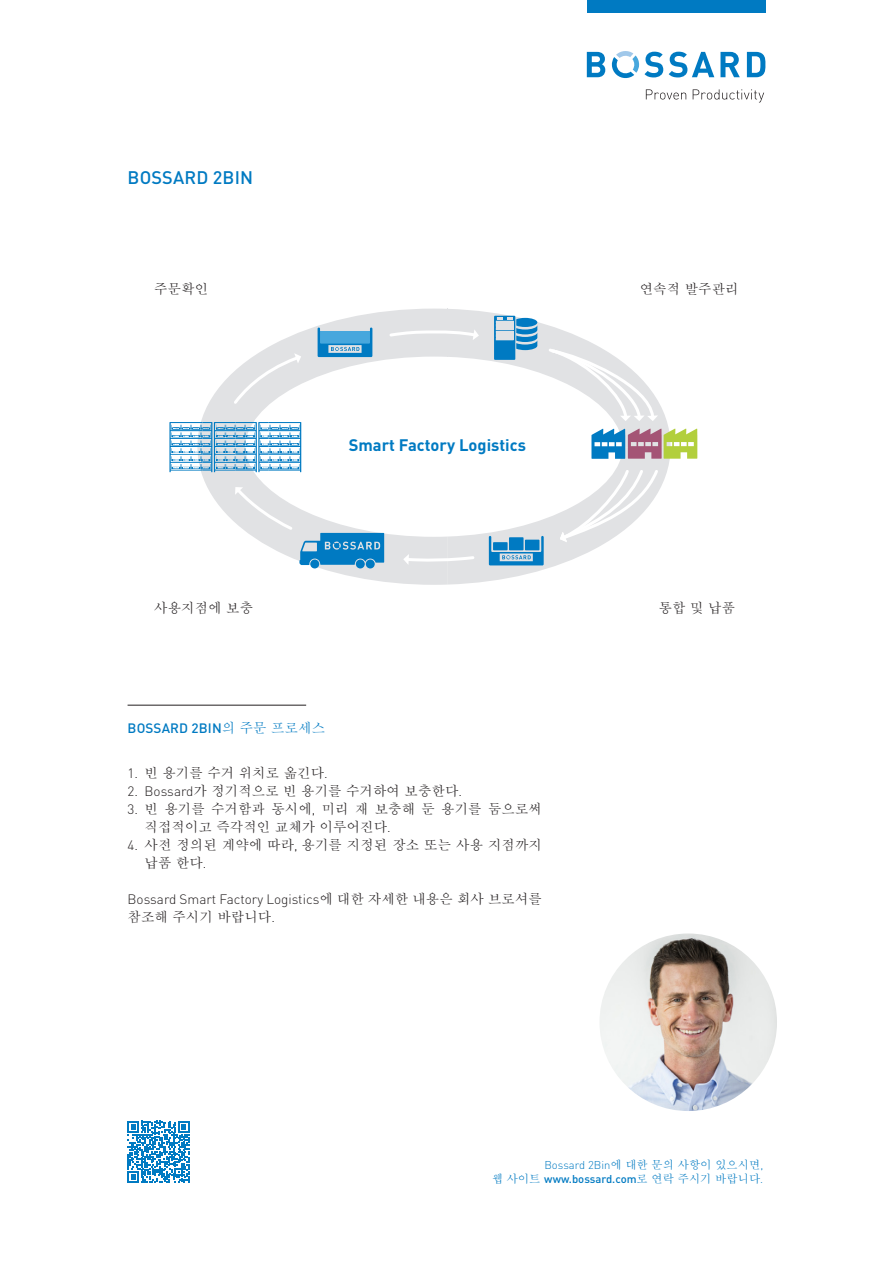
<style>
.page{position:relative;width:893px;height:1263px;background:#fff}
.page>*{position:absolute;margin:0;border:0;box-sizing:border-box;transform-origin:0 0}
.t1{font:500 18px "DINOT";letter-spacing:.01em;color:#007ac2}
.t2{font:700 16.5px "DINOT";color:#007ac2}
.t3{font:500 13.5px/18px "Adobe Myungjo Std";color:#231f20}
.t4{font:300 13.5px "DINOT";color:#231f20}
.t5{font:13.5px "Adobe Myungjo Std Medium KS Cms UHC H";color:#231f20}
.t6{font:500 13.5px "DINOT";letter-spacing:.01em;color:#007ac2}
.t7{font:500 11.25px/13.5px "Adobe Myungjo Std";color:#007ac2;text-align:right}
.s1{font-family:"Adobe Myungjo Std"}
.s2{font-family:"DINOT";font-weight:300}
.s3{font-family:"Adobe Myungjo Std";font-weight:500}
.s4{font-family:"DINOT"}
</style>
<div class="page">
<svg style="left:646px;top:89px;width:40px;height:11px"></svg>
<svg style="left:693px;top:89px;width:71px;height:13px"></svg>
<svg style="left:587px;top:52px;width:18px;height:25px"></svg>
<svg style="left:669px;top:52px;width:45px;height:25px"></svg>
<svg style="left:720px;top:52px;width:20px;height:25px"></svg>
<svg style="left:747px;top:52px;width:18px;height:25px"></svg>
<svg style="left:612px;top:51px;width:51px;height:28px"></svg>
<div style="left:587px;top:0;width:178px;height:13px;background:#007ac2"></div>
<svg style="left:127px;top:1121px;width:63px;height:62px"></svg>
<img style="left:599px;top:933px;width:178px;height:178px;border-radius:89px">
<hr style="left:128px;top:705px;width:178px;height:1px;background:#231f20">
<svg style="left:169px;top:309px;width:528px;height:276px"></svg>
<h1 class="t1" style="left:128px;top:165px;width:127px">BOSSARD 2BIN</h1>
<p class="t5" style="left:154px;top:282px;width:55px">주문확인</p>
<p class="t2" style="left:349px;top:434px;width:179px">Smart Factory Logistics</p>
<p class="t5" style="left:640px;top:282px;width:100px">연속적 발주관리</p>
<p class="t5" style="left:154px;top:601px;width:100px">사용지점에 보충</p>
<p class="t5" style="left:659px;top:601px;width:78px">통합 및 납품</p>
<p class="t6" style="left:128px;top:719px;width:199px">BOSSARD 2BIN<span class="s1">의 주문 프로세스</span></p>
<p class="t3" style="left:128px;top:764px;width:202px"><span class="s2">1.</span> 빈 용기를 수거 위치로 옮긴다<span class="s2">.</span></p>
<p class="t3" style="left:128px;top:782px;width:336px"><span class="s2">2. Bossard</span>가 정기적으로 빈 용기를 수거하여 보충한다<span class="s2">.</span></p>
<p class="t3" style="left:145px;top:800px;width:399px;text-indent:-17px"><span class="s2">3.</span> 빈 용기를 수거함과 동시에<span class="s2">,</span> 미리 재 보충해 둔 용기를 둠으로써 직접적이고 즉각적인 교체가 이루어진다<span class="s2">.</span></p>
<p class="t3" style="left:145px;top:836px;width:399px;text-indent:-17px"><span class="s2">4.</span> 사전 정의된 계약에 따라<span class="s2">,</span> 용기를 지정된 장소 또는 사용 지점까지 납품 한다<span class="s2">.</span></p>
<p class="t4" style="left:128px;top:890px;width:416px">Bossard Smart Factory Logistics<span class="s3">에 대한 자세한 내용은 회사 브로셔를</span></p>
<p class="t3" style="left:128px;top:908px;width:149px">참조해 주시기 바랍니다<span class="s2">.</span></p>
<p class="t7" style="left:492px;top:1158px;width:273px"><span class="s2">Bossard 2Bin</span>에 대한 문의 사항이 있으시면<span class="s2">,<br></span>웹 사이트 <span class="s4">www.bossard.com</span>로 연락 주시기 바랍니다<span class="s2">.</span></p>
</div>
